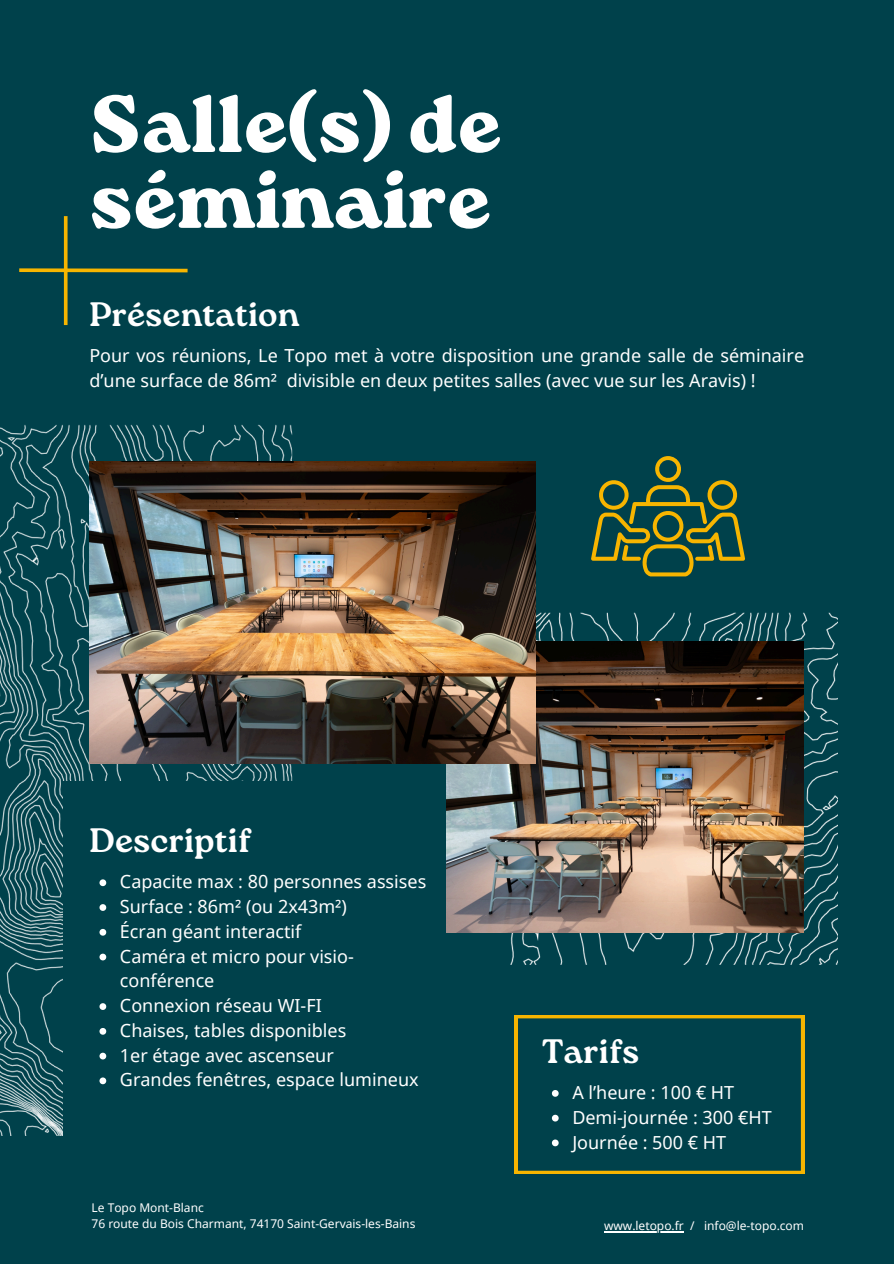
<style>
.page{position:relative;width:894px;height:1264px;background:#fff}
.page>*{position:absolute;margin:0;border:0;box-sizing:border-box;transform-origin:0 0}
.t1{font:800 80.7px/75.9px "Roca One";color:#fff}
.t2{font:700 33.9px "Roca One";color:#fff}
.t3{font:18px/24.8px "Noto Sans";color:#fff}
.t4{font:12px "Noto Sans";color:#fff}
</style>
<div class="page">
<div style="left:0;top:0;width:893px;height:1263px;background:#00414b"></div>
<svg style="left:19px;top:268px;width:168px;height:4px"></svg>
<hr style="left:64px;top:216px;width:3px;height:109px;background:#f7b500">
<img style="left:0;top:424px;width:293px;height:711px">
<img style="left:499px;top:612px;width:337px;height:353px">
<img style="left:446px;top:642px;width:357px;height:290px">
<img style="left:89px;top:462px;width:446px;height:301px">
<div style="left:63px;top:780px;width:294px;height:394px;background:#00414b"></div>
<svg style="left:591px;top:456px;width:153px;height:120px"></svg>
<svg style="left:514px;top:1015px;width:289px;height:158px"></svg>
<svg style="left:99px;top:879px;width:7px;height:7px"></svg>
<svg style="left:99px;top:904px;width:7px;height:6px"></svg>
<svg style="left:99px;top:928px;width:7px;height:7px"></svg>
<svg style="left:99px;top:953px;width:7px;height:7px"></svg>
<svg style="left:99px;top:1003px;width:7px;height:6px"></svg>
<svg style="left:99px;top:1028px;width:7px;height:6px"></svg>
<svg style="left:99px;top:1052px;width:7px;height:7px"></svg>
<svg style="left:99px;top:1077px;width:7px;height:7px"></svg>
<svg style="left:551px;top:1089px;width:7px;height:7px"></svg>
<svg style="left:551px;top:1114px;width:7px;height:7px"></svg>
<svg style="left:551px;top:1139px;width:7px;height:7px"></svg>
<hr style="left:604px;top:1231px;width:79px;height:1px;background:#fff">
<p class="t1" style="left:89px;top:86px;width:413px">Salle(s) de séminaire</p>
<h1 class="t2" style="left:89px;top:294px;width:212px">Présentation</h1>
<p class="t3" style="left:89px;top:342px;width:716px">Pour vos réunions, Le Topo met à votre disposition une grande salle de séminaire d’une surface de 86m² divisible en deux petites salles (avec vue sur les Aravis) !</p>
<h2 class="t2" style="left:89px;top:820px;width:163px">Descriptif</h2>
<h3 class="t3" style="left:120px;top:869px;width:308px">Capacite max : 80 personnes assises</h3>
<p class="t3" style="left:120px;top:893px;width:228px">Surface : 86m² (ou 2x43m²)</p>
<p class="t3" style="left:120px;top:918px;width:183px">Écran géant interactif</p>
<p class="t3" style="left:120px;top:943px;width:235px">Caméra et micro pour visio&shy;conférence</p>
<p class="t3" style="left:120px;top:992px;width:203px">Connexion réseau WI-FI</p>
<p class="t3" style="left:120px;top:1017px;width:228px">Chaises, tables disponibles</p>
<h2 class="t3" style="left:120px;top:1042px;width:215px">1er étage avec ascenseur</h2>
<p class="t3" style="left:120px;top:1067px;width:300px">Grandes fenêtres, espace lumineux</p>
<p class="t4" style="left:91px;top:1199px;width:114px">Le Topo Mont-Blanc</p>
<p class="t4" style="left:91px;top:1215px;width:325px">76 route du Bois Charmant, 74170 Saint-Gervais-les-Bains</p>
<p class="t2" style="left:541px;top:1031px;width:99px">Tarifs</p>
<p class="t3" style="left:572px;top:1079px;width:163px">A l’heure : 100 € HT</p>
<p class="t3" style="left:572px;top:1104px;width:201px">Demi-journée : 300 €HT</p>
<p class="t3" style="left:572px;top:1129px;width:155px">Journée : 500 € HT</p>
<p class="t4" style="left:604px;top:1217px;width:201px">www.letopo.fr / info@le-topo.com</p>
</div>
